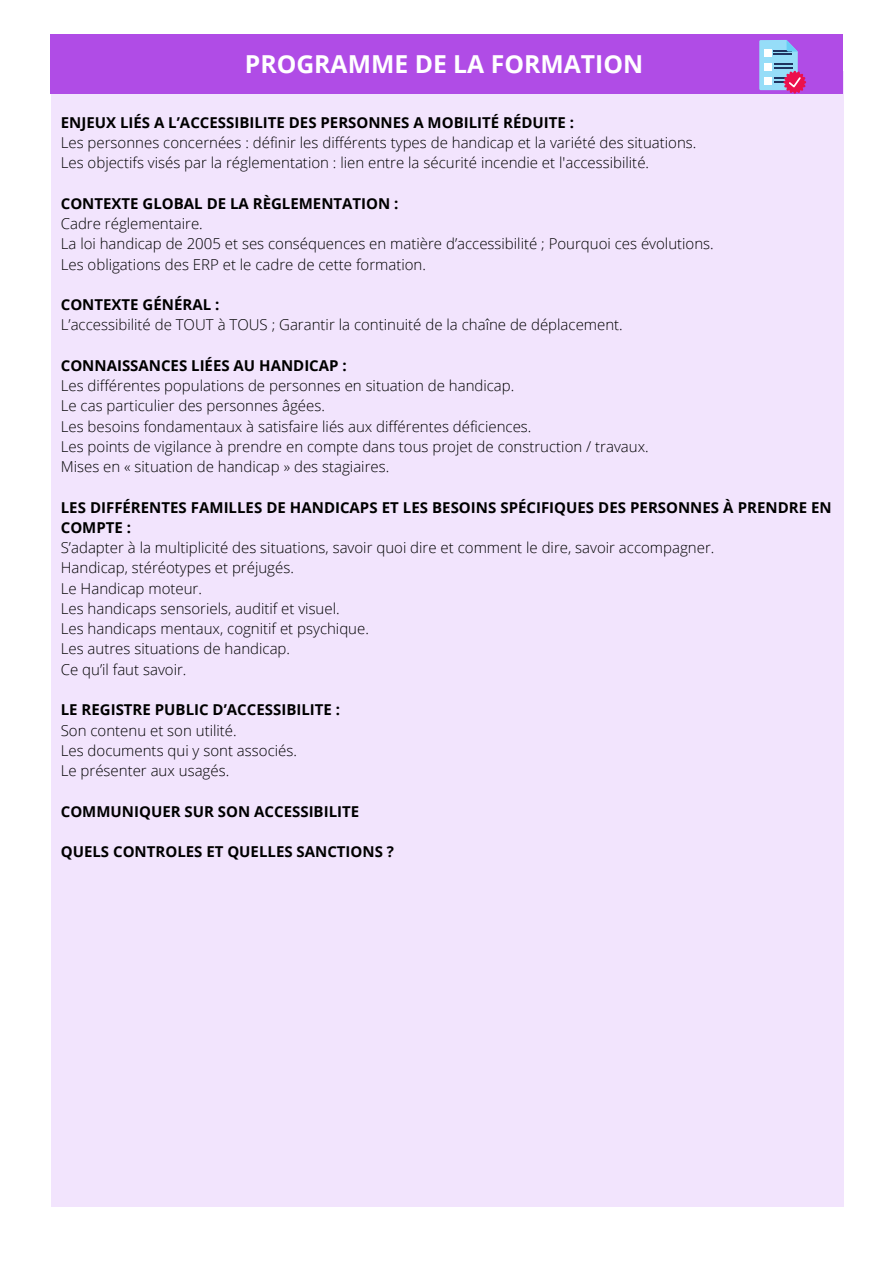
<style>
.page{position:relative;width:893px;height:1264px;background:#fff}
.page>*{position:absolute;margin:0;border:0;box-sizing:border-box;transform-origin:0 0}
.t1{font:700 24.75px "Open Sans";color:#fff}
.t2{font:300 15px "Open Sans";color:#000}
.t3{font:700 15px/20.2px "Open Sans";color:#000}
</style>
<div class="page">
<div style="left:52px;top:71px;width:791px;height:1135px;background:#f2e4fd"></div>
<div style="left:50px;top:34px;width:792px;height:60px;background:#b04ce6"></div>
<svg style="left:759px;top:40px;width:47px;height:54px"></svg>
<p class="t1" style="left:245px;top:47px;width:400px">PROGRAMME DE LA FORMATION</p>
<p class="t3" style="left:61px;top:112px;width:515px">ENJEUX LIÉS A L’ACCESSIBILITE DES PERSONNES A MOBILITÉ RÉDUITE :</p>
<h1 class="t2" style="left:61px;top:132px;width:637px">Les personnes concernées : définir les différents types de handicap et la variété des situations.</h1>
<p class="t2" style="left:61px;top:152px;width:589px">Les objectifs visés par la réglementation : lien entre la sécurité incendie et l'accessibilité.</p>
<p class="t3" style="left:61px;top:193px;width:339px">CONTEXTE GLOBAL DE LA RÈGLEMENTATION :</p>
<p class="t2" style="left:61px;top:213px;width:143px">Cadre réglementaire.</p>
<p class="t2" style="left:61px;top:233px;width:654px">La loi handicap de 2005 et ses conséquences en matière d’accessibilité ; Pourquoi ces évolutions.</p>
<p class="t2" style="left:61px;top:253px;width:366px">Les obligations des ERP et le cadre de cette formation.</p>
<p class="t3" style="left:61px;top:294px;width:160px">CONTEXTE GÉNÉRAL :</p>
<p class="t2" style="left:61px;top:314px;width:563px">L’accessibilité de TOUT à TOUS ; Garantir la continuité de la chaîne de déplacement.</p>
<p class="t3" style="left:61px;top:355px;width:287px">CONNAISSANCES LIÉES AU HANDICAP :</p>
<p class="t2" style="left:61px;top:375px;width:455px">Les différentes populations de personnes en situation de handicap.</p>
<p class="t2" style="left:61px;top:395px;width:265px">Le cas particulier des personnes âgées.</p>
<p class="t2" style="left:61px;top:415px;width:472px">Les besoins fondamentaux à satisfaire liés aux différentes déficiences.</p>
<p class="t2" style="left:61px;top:436px;width:589px">Les points de vigilance à prendre en compte dans tous projet de construction / travaux.</p>
<p class="t2" style="left:61px;top:456px;width:330px">Mises en « situation de handicap » des stagiaires.</p>
<p class="t3" style="left:61px;top:496px;width:772px">LES DIFFÉRENTES FAMILLES DE HANDICAPS ET LES BESOINS SPÉCIFIQUES DES PERSONNES À PRENDRE EN<br>COMPTE :</p>
<p class="t2" style="left:61px;top:537px;width:655px">S’adapter à la multiplicité des situations, savoir quoi dire et comment le dire, savoir accompagner.</p>
<p class="t2" style="left:61px;top:557px;width:234px">Handicap, stéréotypes et préjugés.</p>
<p class="t2" style="left:61px;top:577px;width:143px">Le Handicap moteur.</p>
<p class="t2" style="left:61px;top:598px;width:280px">Les handicaps sensoriels, auditif et visuel.</p>
<p class="t2" style="left:61px;top:618px;width:309px">Les handicaps mentaux, cognitif et psychique.</p>
<p class="t2" style="left:61px;top:638px;width:231px">Les autres situations de handicap.</p>
<p class="t2" style="left:61px;top:658px;width:127px">Ce qu’il faut savoir.</p>
<p class="t3" style="left:61px;top:699px;width:281px">LE REGISTRE PUBLIC D’ACCESSIBILITE :</p>
<p class="t2" style="left:61px;top:719px;width:177px">Son contenu et son utilité.</p>
<p class="t2" style="left:61px;top:739px;width:238px">Les documents qui y sont associés.</p>
<p class="t2" style="left:61px;top:760px;width:170px">Le présenter aux usagés.</p>
<p class="t3" style="left:61px;top:800px;width:300px">COMMUNIQUER SUR SON ACCESSIBILITE</p>
<p class="t3" style="left:61px;top:841px;width:335px">QUELS CONTROLES ET QUELLES SANCTIONS ?</p>
</div>
